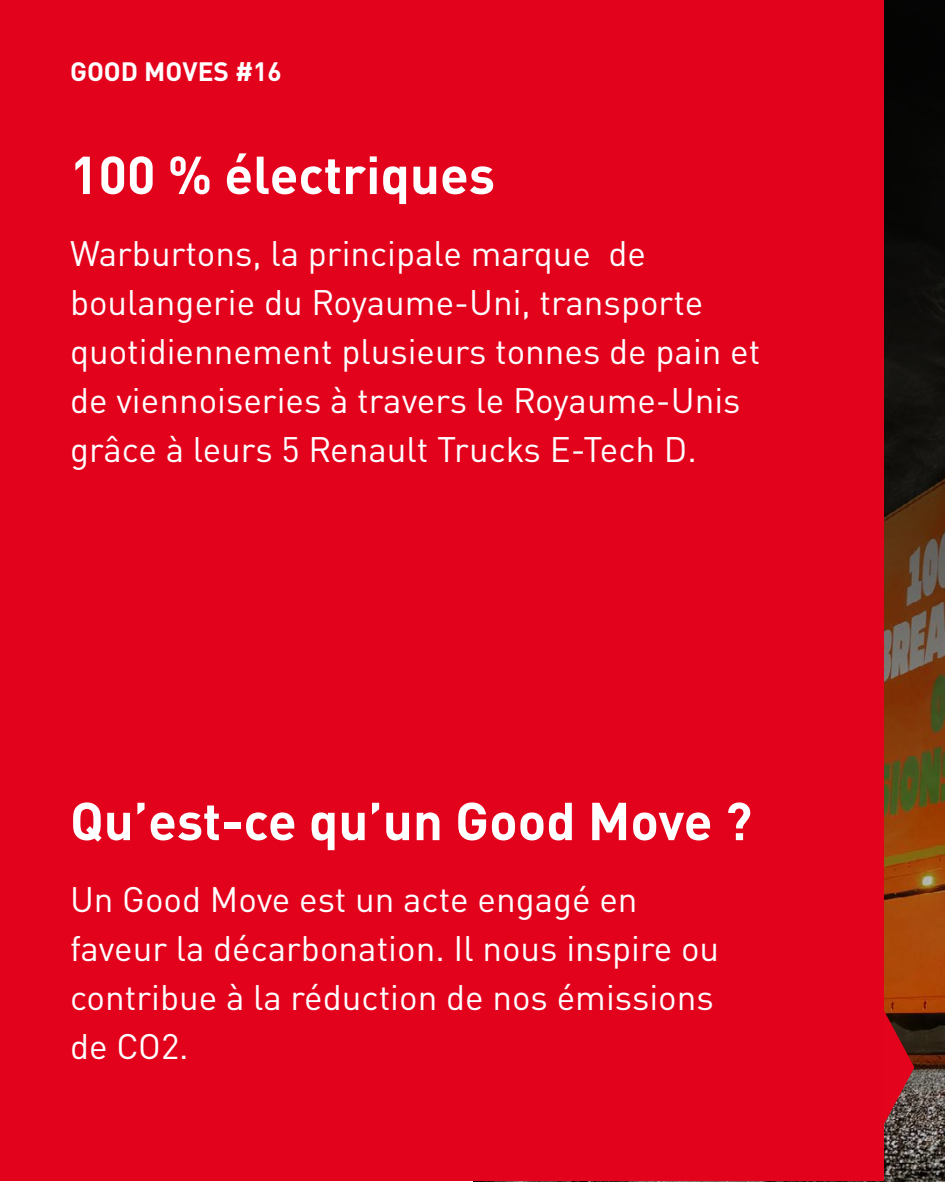
<style>
.page{position:relative;width:945px;height:1182px;background:#fff}
.page>*{position:absolute;margin:0;border:0;box-sizing:border-box;transform-origin:0 0}
.t1{font:700 52.5px "DIN Pro";color:#fff}
.t2{font:35px/49px "DIN Pro";color:#fff}
.t3{font:700 26.25px "DIN Pro";color:#fff}
</style>
<div class="page">
<svg style="left:884px;top:0;width:61px;height:1180px"></svg>
<svg style="left:884px;top:1009px;width:30px;height:115px"></svg>
<div style="left:0;top:0;width:884px;height:1180px;background:#e3021b"></div>
<p class="t3" style="left:70px;top:50px;width:213px">GOOD MOVES #16</p>
<h1 class="t1" style="left:70px;top:131px;width:427px">100 % électriques</h1>
<p class="t2" style="left:70px;top:225px;width:692px">Warburtons, la principale marque de boulangerie du Royaume-Uni, transporte quotidiennement plusieurs tonnes de pain et de viennoiseries à travers le Royaume-Unis grâce à leurs 5 Renault Trucks E-Tech D.</p>
<h1 class="t1" style="left:70px;top:777px;width:684px">Qu’est-ce qu’un Good Move ?</h1>
<p class="t2" style="left:70px;top:871px;width:651px">Un Good Move est un acte engagé en faveur la décarbonation. Il nous inspire ou contribue à la réduction de nos émissions de CO2.</p>
</div>
